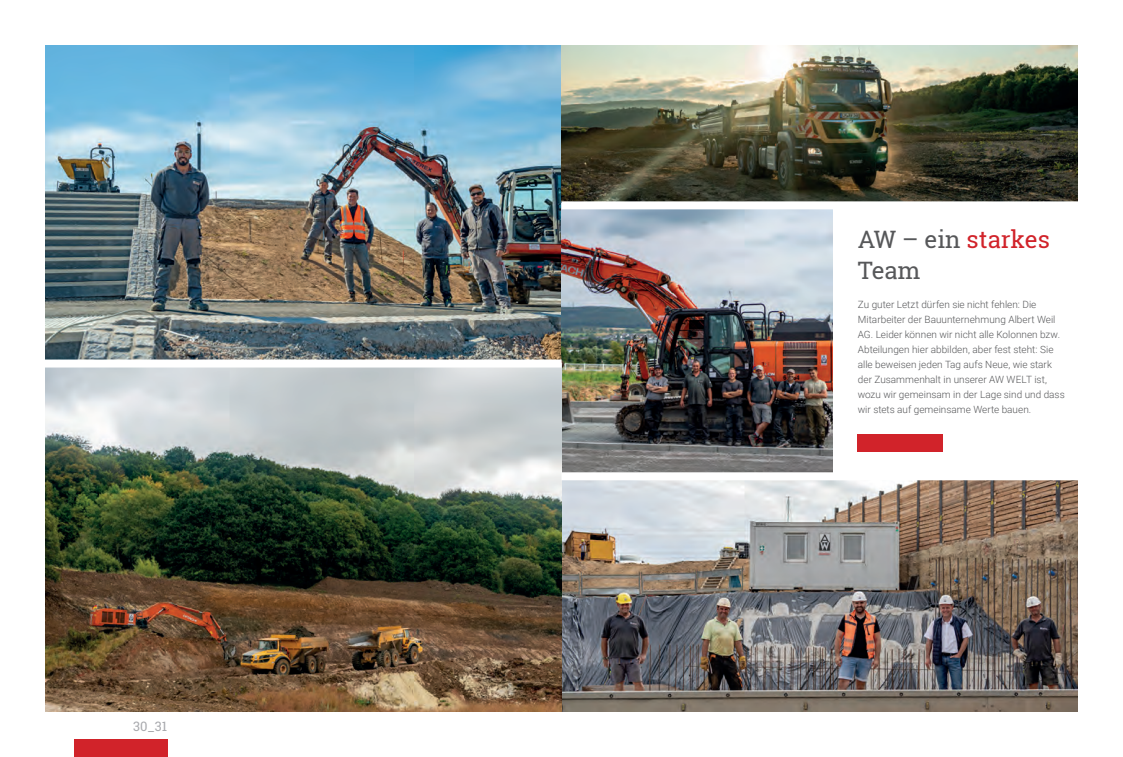
<style>
.page{position:relative;width:1123px;height:757px;background:#fff}
.page>*{position:absolute;margin:0;border:0;box-sizing:border-box;transform-origin:0 0}
.t1{font:24px/31px "Roboto Slab";color:#57585a}
.t2{font:13px "Roboto Slab";color:#a8a9ad}
.t3{font:300 10px/15px "Roboto";color:#57585a}
.s1{color:#d1232a}
</style>
<div class="page">
<img style="left:561px;top:480px;width:516px;height:231px">
<img style="left:45px;top:45px;width:516px;height:666px">
<img style="left:561px;top:209px;width:271px;height:263px">
<img style="left:561px;top:45px;width:516px;height:156px">
<div style="left:13px;top:359px;width:548px;height:8px;background:#fff"></div>
<div style="left:857px;top:434px;width:86px;height:17px;background:#d1232a"></div>
<div style="left:74px;top:740px;width:93px;height:17px;background:#d1232a"></div>
<h2 class="t2" style="left:133px;top:718px;width:36px">30_31</h2>
<h1 class="t1" style="left:857px;top:223px;width:194px">AW – ein <span class="s1">starkes<br></span>Team</h1>
<p class="t3" style="left:857px;top:296px;width:208px">Zu guter Letzt dürfen sie nicht fehlen: Die Mitarbeiter der Bauunternehmung Albert Weil AG. Leider können wir nicht alle Kolonnen bzw.<br>Abteilungen hier abbilden, aber fest steht: Sie alle beweisen jeden Tag aufs Neue, wie stark der Zusammenhalt in unserer AW WELT ist, wozu wir gemeinsam in der Lage sind und dass wir stets auf gemeinsame Werte bauen.</p>
</div>
